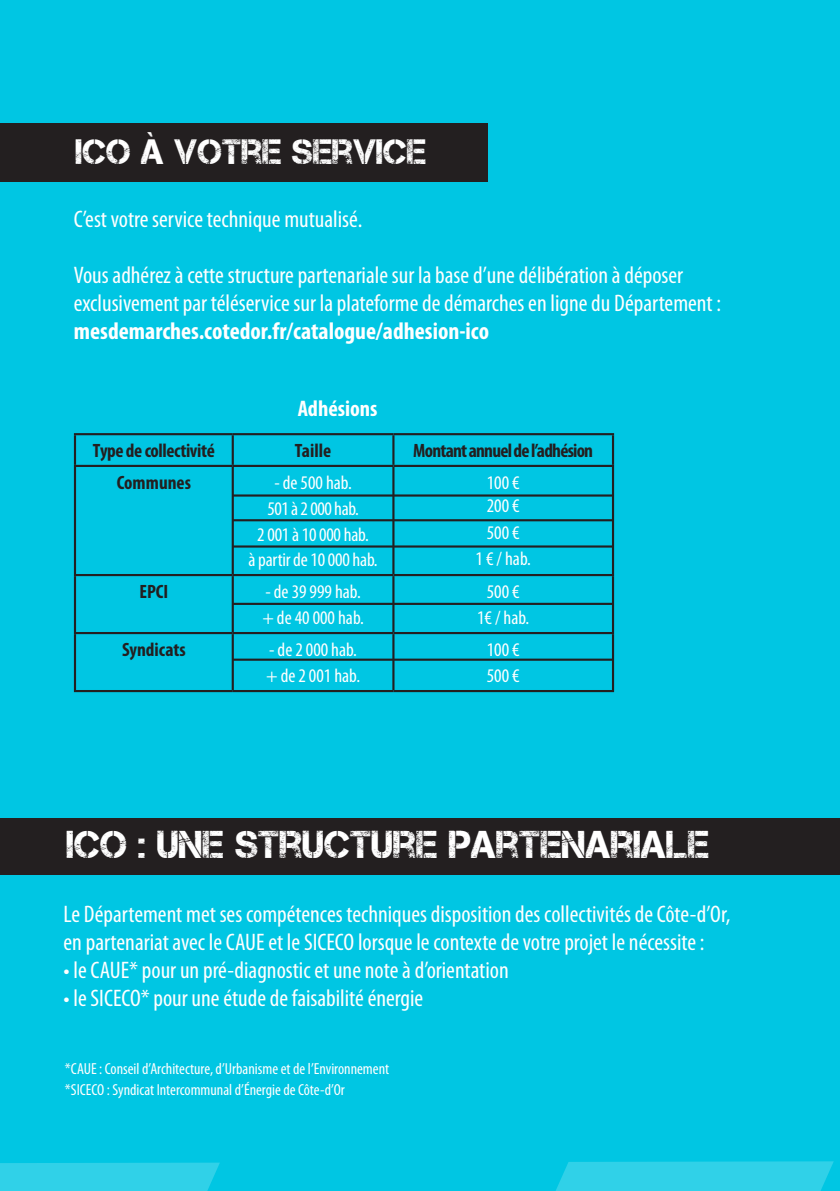
<style>
.page{position:relative;width:840px;height:1191px;background:#fff}
.page>*{position:absolute;margin:0;border:0;box-sizing:border-box;transform-origin:0 0}
.t1{font:38.8px "Captureit";color:#fff}
.t2{font:35.2px "Captureit";color:#fff}
.t3{font:condensed 24px/28px "Myriad Pro";color:#fff}
.t4{font:700 condensed 22.6px "Myriad Pro";color:#fff}
.t5{font:condensed 19.4px "Myriad Pro";color:#fff}
.t6{font:700 condensed 19.4px "Myriad Pro";letter-spacing:-.02em;color:#231f20}
.t7{font:700 condensed 19.4px "Myriad Pro";letter-spacing:-.04em;color:#231f20}
.t8{font:condensed 19.4px/25.8px "Myriad Pro";letter-spacing:-.02em;color:#fff;text-align:center}
.t9{font:700 condensed 19.4px "Myriad Pro";color:#231f20}
.t10{font:condensed 16px/20px "Myriad Pro";color:#fff}
.s1{font-weight:700}
</style>
<div class="page">
<div style="left:0;top:0;width:839px;height:1191px;background:#00c6e3"></div>
<div style="left:0;top:818px;width:839px;height:56px;background:#231f20"></div>
<div style="left:0;top:123px;width:487px;height:59px;background:#231f20"></div>
<div style="left:0;top:1162px;width:220px;height:29px;background:#30d1e8"></div>
<svg style="left:556px;top:1161px;width:277px;height:30px;background:#2cd0e7"></svg>
<hr style="left:74px;top:433px;width:159px;height:2px;background:#231f20">
<hr style="left:74px;top:435px;width:2px;height:30px;background:#231f20">
<hr style="left:233px;top:433px;width:160px;height:2px;background:#231f20">
<hr style="left:231px;top:435px;width:3px;height:30px;background:#231f20">
<hr style="left:393px;top:433px;width:220px;height:2px;background:#231f20">
<hr style="left:392px;top:435px;width:2px;height:30px;background:#231f20">
<hr style="left:611px;top:435px;width:2px;height:30px;background:#231f20">
<hr style="left:74px;top:465px;width:159px;height:2px;background:#231f20">
<hr style="left:74px;top:467px;width:2px;height:107px;background:#231f20">
<hr style="left:233px;top:465px;width:160px;height:2px;background:#231f20">
<hr style="left:231px;top:467px;width:3px;height:107px;background:#231f20">
<hr style="left:393px;top:465px;width:220px;height:2px;background:#231f20">
<hr style="left:392px;top:467px;width:2px;height:107px;background:#231f20">
<hr style="left:611px;top:467px;width:2px;height:107px;background:#231f20">
<hr style="left:74px;top:574px;width:159px;height:2px;background:#231f20">
<hr style="left:74px;top:576px;width:2px;height:56px;background:#231f20">
<hr style="left:233px;top:574px;width:160px;height:2px;background:#231f20">
<hr style="left:231px;top:576px;width:3px;height:56px;background:#231f20">
<hr style="left:393px;top:574px;width:220px;height:2px;background:#231f20">
<hr style="left:392px;top:576px;width:2px;height:56px;background:#231f20">
<hr style="left:611px;top:576px;width:2px;height:56px;background:#231f20">
<hr style="left:74px;top:632px;width:159px;height:2px;background:#231f20">
<hr style="left:74px;top:634px;width:2px;height:56px;background:#231f20">
<hr style="left:233px;top:632px;width:160px;height:2px;background:#231f20">
<hr style="left:231px;top:634px;width:3px;height:56px;background:#231f20">
<hr style="left:393px;top:632px;width:220px;height:2px;background:#231f20">
<hr style="left:392px;top:634px;width:2px;height:56px;background:#231f20">
<hr style="left:611px;top:634px;width:2px;height:56px;background:#231f20">
<hr style="left:74px;top:690px;width:159px;height:2px;background:#231f20">
<hr style="left:233px;top:690px;width:160px;height:2px;background:#231f20">
<hr style="left:393px;top:690px;width:220px;height:2px;background:#231f20">
<hr style="left:233px;top:494px;width:379px;height:2px;background:#231f20">
<hr style="left:233px;top:519px;width:379px;height:2px;background:#231f20">
<hr style="left:233px;top:545px;width:379px;height:2px;background:#231f20">
<hr style="left:233px;top:603px;width:379px;height:2px;background:#231f20">
<hr style="left:232px;top:658px;width:380px;height:3px;background:#231f20">
<p class="t2" style="left:76px;top:132px;width:352px">ICO À VOTRE SERVICE</p>
<p class="t3" style="left:74px;top:205px;width:290px">C’est votre service technique mutualisé.</p>
<p class="t3" style="left:74px;top:261px;width:648px">Vous adhérez à cette structure partenariale sur la base d’une délibération à déposer exclusivement par téléservice sur la plateforme de démarches en ligne du Département : <span class="s1">mesdemarches.cotedor.fr/catalogue/adhesion-ico</span></p>
<p class="t4" style="left:297px;top:394px;width:81px">Adhésions</p>
<p class="t6" style="left:93px;top:439px;width:123px">Type de collectivité</p>
<p class="t6" style="left:295px;top:439px;width:38px">Taille</p>
<p class="t7" style="left:413px;top:439px;width:181px">Montant annuel de l’adhésion</p>
<p class="t9" style="left:117px;top:470px;width:76px">Communes</p>
<p class="t8" style="left:267px;top:469px;width:93px">- de 500 hab.<br>501 à 2 000 hab.</p>
<p class="t5" style="left:257px;top:522px;width:113px">2 001 à 10 000 hab.</p>
<p class="t5" style="left:248px;top:548px;width:130px">à partir de 10 000 hab.</p>
<p class="t5" style="left:486px;top:471px;width:34px">100 €</p>
<p class="t5" style="left:486px;top:494px;width:34px">200 €</p>
<p class="t5" style="left:486px;top:520px;width:34px">500 €</p>
<p class="t5" style="left:475px;top:546px;width:57px">1 € / hab.</p>
<p class="t6" style="left:139px;top:579px;width:30px">EPCI</p>
<p class="t5" style="left:265px;top:580px;width:97px">- de 39 999 hab.</p>
<p class="t5" style="left:262px;top:606px;width:103px">+ de 40 000 hab.</p>
<p class="t9" style="left:122px;top:637px;width:65px">Syndicats</p>
<p class="t5" style="left:269px;top:638px;width:89px">- de 2 000 hab.</p>
<p class="t5" style="left:266px;top:664px;width:95px">+ de 2 001 hab.</p>
<p class="t5" style="left:486px;top:580px;width:34px">500 €</p>
<p class="t5" style="left:477px;top:606px;width:54px">1€ / hab.</p>
<p class="t5" style="left:486px;top:638px;width:34px">100 €</p>
<p class="t5" style="left:486px;top:664px;width:34px">500 €</p>
<p class="t1" style="left:67px;top:822px;width:644px">ICO : UNE STRUCTURE PARTENARIALE</p>
<p class="t3" style="left:63px;top:899px;width:668px">Le Département met ses compétences techniques disposition des collectivités de Côte-d’Or, en partenariat avec le CAUE et le SICECO lorsque le contexte de votre projet le nécessite :</p>
<p class="t3" style="left:63px;top:955px;width:446px">• le CAUE* pour un pré-diagnostic et une note à d’orientation</p>
<p class="t3" style="left:63px;top:983px;width:361px">• le SICECO* pour une étude de faisabilité énergie</p>
<p class="t10" style="left:65px;top:1059px;width:325px">*CAUE : Conseil d’Architecture, d’Urbanisme et de l’Environnement *SICECO : Syndicat Intercommunal d’Énergie de Côte-d’Or</p>
</div>
